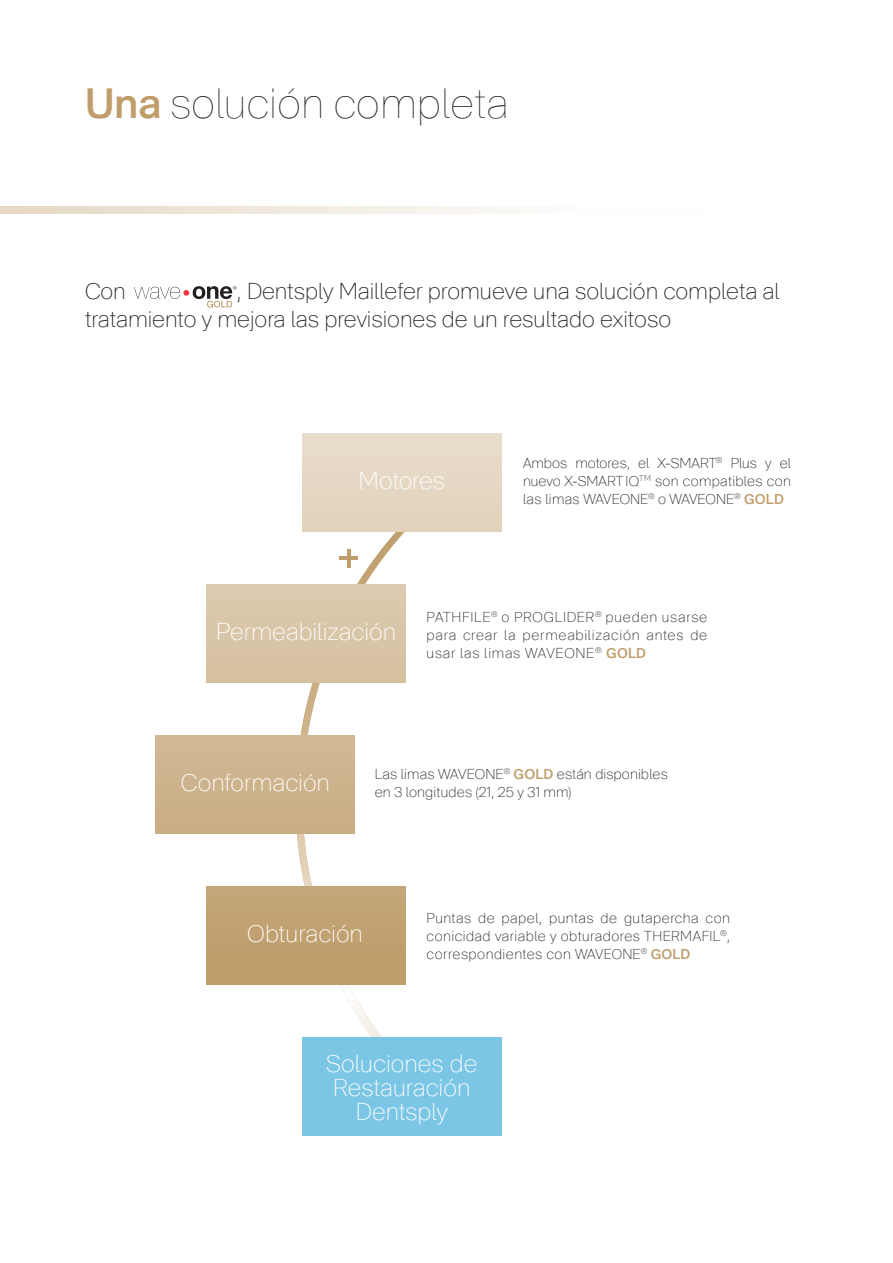
<style>
.page{position:relative;width:893px;height:1263px;background:#fff}
.page>*{position:absolute;margin:0;border:0;box-sizing:border-box;transform-origin:0 0}
.t1{font:200 44.1px "Maillefer";color:#231f20}
.t2{font:100 25.5px/24px "Maillefer";color:#fff;text-align:center}
.t3{font:100 24px/28.8px "Maillefer";color:#231f20}
.t4{font:100 15px/18px "Maillefer";letter-spacing:.025em;color:#231f20;text-align:justify}
.s1{font-weight:500;color:#bf9e6c}
</style>
<div class="page">
<svg style="left:297px;top:532px;width:108px;height:505px"></svg>
<svg style="left:0;top:206px;width:505px;height:8px"></svg>
<svg style="left:134px;top:286px;width:102px;height:22px"></svg>
<div style="left:155px;top:735px;width:200px;height:99px;background:#cdb38c"></div>
<div style="left:302px;top:433px;width:200px;height:99px;background:#e5d8c4"></div>
<div style="left:206px;top:886px;width:200px;height:99px;background:#bf9e6c"></div>
<div style="left:206px;top:584px;width:200px;height:99px;background:#d9c5a8"></div>
<div style="left:302px;top:1037px;width:200px;height:99px;background:#7cc6e5"></div>
<hr style="left:347px;top:549px;width:4px;height:18px;background:#bf9e6c">
<hr style="left:339px;top:556px;width:19px;height:4px;background:#bf9e6c">
<h1 class="t1" style="left:85px;top:77px;width:425px"><span class="s1">Una</span> solución completa</h1>
<h3 class="t3" style="left:85px;top:276px;width:42px">Con</h3>
<h3 class="t3" style="left:85px;top:276px;width:696px;text-indent:152px">, Dentsply Maillefer promueve una solución completa al tratamiento y mejora las previsiones de un resultado exitoso</h3>
<h2 class="t2" style="left:359px;top:468px;width:88px">Motores</h2>
<p class="t4" style="left:523px;top:454px;width:269px">Ambos motores, el X-SMART<sup>®</sup> Plus y el nuevo X-SMART IQ<sup>TM</sup> son compatibles con las limas WAVEONE<sup>®</sup> o WAVEONE<sup>®</sup> <span class="s1">GOLD</span></p>
<h2 class="t2" style="left:216px;top:619px;width:181px">Permeabilización</h2>
<p class="t4" style="left:427px;top:607px;width:282px">PATHFILE<sup>®</sup> o PROGLIDER<sup>®</sup> pueden usarse para crear la permeabilización antes de usar las limas WAVEONE<sup>®</sup> <span class="s1">GOLD</span></p>
<h2 class="t2" style="left:181px;top:770px;width:150px">Conformación</h2>
<p class="t4" style="left:375px;top:765px;width:294px">Las limas WAVEONE<sup>®</sup> <span class="s1">GOLD</span> están disponibles en 3 longitudes (21, 25 y 31 mm)</p>
<h2 class="t2" style="left:247px;top:921px;width:117px">Obturación</h2>
<p class="t4" style="left:427px;top:909px;width:305px">Puntas de papel, puntas de gutapercha con conicidad variable y obturadores THERMAFIL<sup>®</sup>, correspondientes con WAVEONE<sup>®</sup> <span class="s1">GOLD</span></p>
<h2 class="t2" style="left:326px;top:1050px;width:152px">Soluciones de<br>Restauración<br>Dentsply</h2>
</div>
